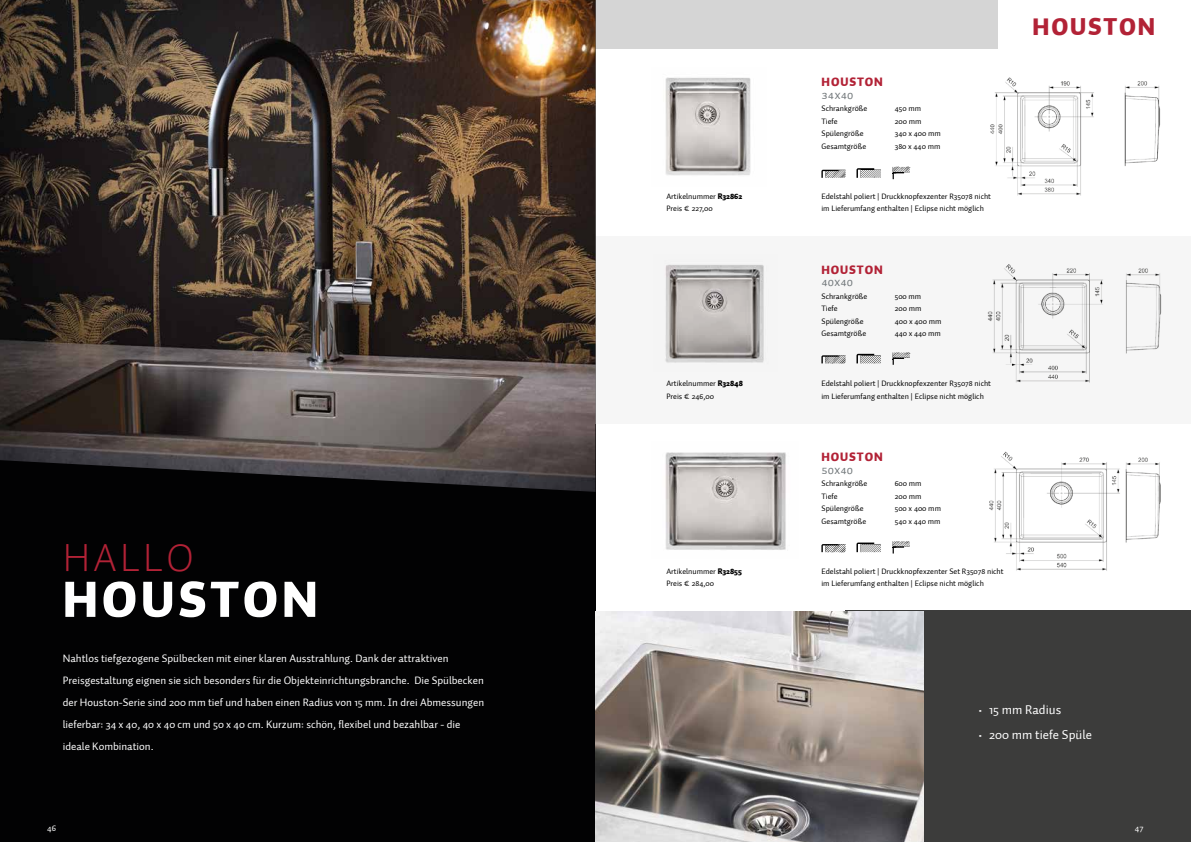
<style>
.page{position:relative;width:1191px;height:842px;background:#fff}
.page>*{position:absolute;margin:0;border:0;box-sizing:border-box;transform-origin:0 0}
.t1{font:900 50px "Auto 1";letter-spacing:.075em;color:#fff}
.t2{font:300 40px "Auto 1";letter-spacing:.075em;color:#b22236}
.t3{font:900 24px "Auto 1";letter-spacing:.075em;color:#b22236}
.t4{font:13px "Auto 1";color:#fff}
.t5{font:900 12px "Auto 1";letter-spacing:.075em;color:#b22236}
.t6{font:12px "Auto 1 Regular Sm Cp";letter-spacing:.01em;color:#73797c}
.t7{font:11px/22px "Auto 1";color:#fff}
.t8{font:9px "Auto 1";color:#fff}
.t9{font:8px/12.5px "Auto 1";color:#000}
.s1{font-weight:900}
.s2{font-weight:300;font-size:11px}
</style>
<div class="page">
<div style="left:0;top:236px;width:1191px;height:188px;background:#f6f6f6"></div>
<div style="left:0;top:0;width:1191px;height:48px;background:#d5d5d5"></div>
<svg style="left:821px;top:170px;width:25px;height:8px"></svg>
<svg style="left:856px;top:168px;width:25px;height:10px"></svg>
<svg style="left:892px;top:167px;width:18px;height:12px"></svg>
<svg style="left:821px;top:544px;width:25px;height:9px"></svg>
<svg style="left:856px;top:542px;width:25px;height:10px"></svg>
<svg style="left:892px;top:541px;width:18px;height:12px"></svg>
<svg style="left:821px;top:355px;width:25px;height:9px"></svg>
<svg style="left:856px;top:354px;width:25px;height:9px"></svg>
<svg style="left:892px;top:353px;width:18px;height:12px"></svg>
<div style="left:0;top:424px;width:595px;height:418px;background:#020203"></div>
<div style="left:846px;top:611px;width:345px;height:231px;background:#3c3c3b"></div>
<div style="left:998px;top:0;width:193px;height:60px;background:#fff"></div>
<img style="left:595px;top:611px;width:329px;height:231px">
<img style="left:0;top:0;width:595px;height:492px">
<img style="left:665px;top:77px;width:86px;height:99px">
<img style="left:665px;top:264px;width:99px;height:99px">
<img style="left:665px;top:452px;width:121px;height:98px">
<img style="left:990px;top:77px;width:104px;height:119px">
<img style="left:1124px;top:81px;width:37px;height:85px">
<img style="left:987px;top:264px;width:116px;height:119px">
<img style="left:1126px;top:268px;width:36px;height:86px">
<img style="left:989px;top:451px;width:131px;height:120px">
<img style="left:1125px;top:457px;width:36px;height:86px">
<h2 class="t2" style="left:63px;top:532px;width:133px">HALLO</h2>
<h1 class="t1" style="left:63px;top:567px;width:257px">HOUSTON</h1>
<p class="t7" style="left:63px;top:647px;width:423px">Nahtlos tiefgezogene Spülbecken mit einer klaren Ausstrahlung. Dank der attraktiven Preisgestaltung eignen sie sich besonders für die Objekteinrichtungsbranche. Die Spülbecken der Houston-Serie sind 200 mm tief und haben einen Radius von 15 mm. In drei Abmessungen lieferbar: 34 x 40, 40 x 40 cm und 50 x 40 cm. Kurzum: schön, flexibel und bezahlbar - die ideale Kombination.</p>
<p class="t8" style="left:47px;top:823px;width:10px">46</p>
<h3 class="t3" style="left:1032px;top:11px;width:124px">HOUSTON</h3>
<h3 class="t5" style="left:821px;top:74px;width:63px">HOUSTON</h3>
<h3 class="t6" style="left:821px;top:88px;width:33px">34X40</h3>
<p class="t9" style="left:821px;top:102px;width:47px">Schrankgröße<br>Tiefe<br>Spülengröße<br>Gesamtgröße</p>
<p class="t9" style="left:894px;top:102px;width:47px">450 mm<br>200 mm<br>340 x 400 mm<br>380 x 440 mm</p>
<p class="t9" style="left:666px;top:190px;width:77px">Artikelnummer <span class="s1">R32862<br></span>Preis <span class="s2">€</span> 227,00</p>
<p class="t9" style="left:821px;top:190px;width:171px">Edelstahl poliert | Druckknopfexzenter R35078 nicht im Lieferumfang enthalten | Eclipse nicht möglich</p>
<h3 class="t5" style="left:821px;top:261px;width:63px">HOUSTON</h3>
<h3 class="t6" style="left:821px;top:275px;width:33px">40X40</h3>
<p class="t9" style="left:821px;top:290px;width:47px">Schrankgröße<br>Tiefe<br>Spülengröße<br>Gesamtgröße</p>
<p class="t9" style="left:894px;top:290px;width:48px">500 mm<br>200 mm<br>400 x 400 mm<br>440 x 440 mm</p>
<p class="t9" style="left:666px;top:377px;width:78px">Artikelnummer <span class="s1">R32848<br></span>Preis <span class="s2">€</span> 246,00</p>
<p class="t9" style="left:821px;top:377px;width:171px">Edelstahl poliert | Druckknopfexzenter R35078 nicht im Lieferumfang enthalten | Eclipse nicht möglich</p>
<h3 class="t5" style="left:821px;top:449px;width:63px">HOUSTON</h3>
<h3 class="t6" style="left:821px;top:463px;width:33px">50X40</h3>
<p class="t9" style="left:821px;top:477px;width:47px">Schrankgröße<br>Tiefe<br>Spülengröße<br>Gesamtgröße</p>
<p class="t9" style="left:894px;top:477px;width:48px">600 mm<br>200 mm<br>500 x 400 mm<br>540 x 440 mm</p>
<p class="t9" style="left:666px;top:565px;width:77px">Artikelnummer <span class="s1">R32855<br></span>Preis <span class="s2">€</span> 284,00</p>
<p class="t9" style="left:821px;top:565px;width:184px">Edelstahl poliert | Druckknopfexzenter Set R35078 nicht im Lieferumfang enthalten | Eclipse nicht möglich</p>
<h3 class="t4" style="left:978px;top:701px;width:85px">• 15 mm Radius</h3>
<h3 class="t4" style="left:978px;top:727px;width:115px">• 200 mm tiefe Spüle</h3>
<p class="t8" style="left:1134px;top:823px;width:10px">47</p>
</div>
